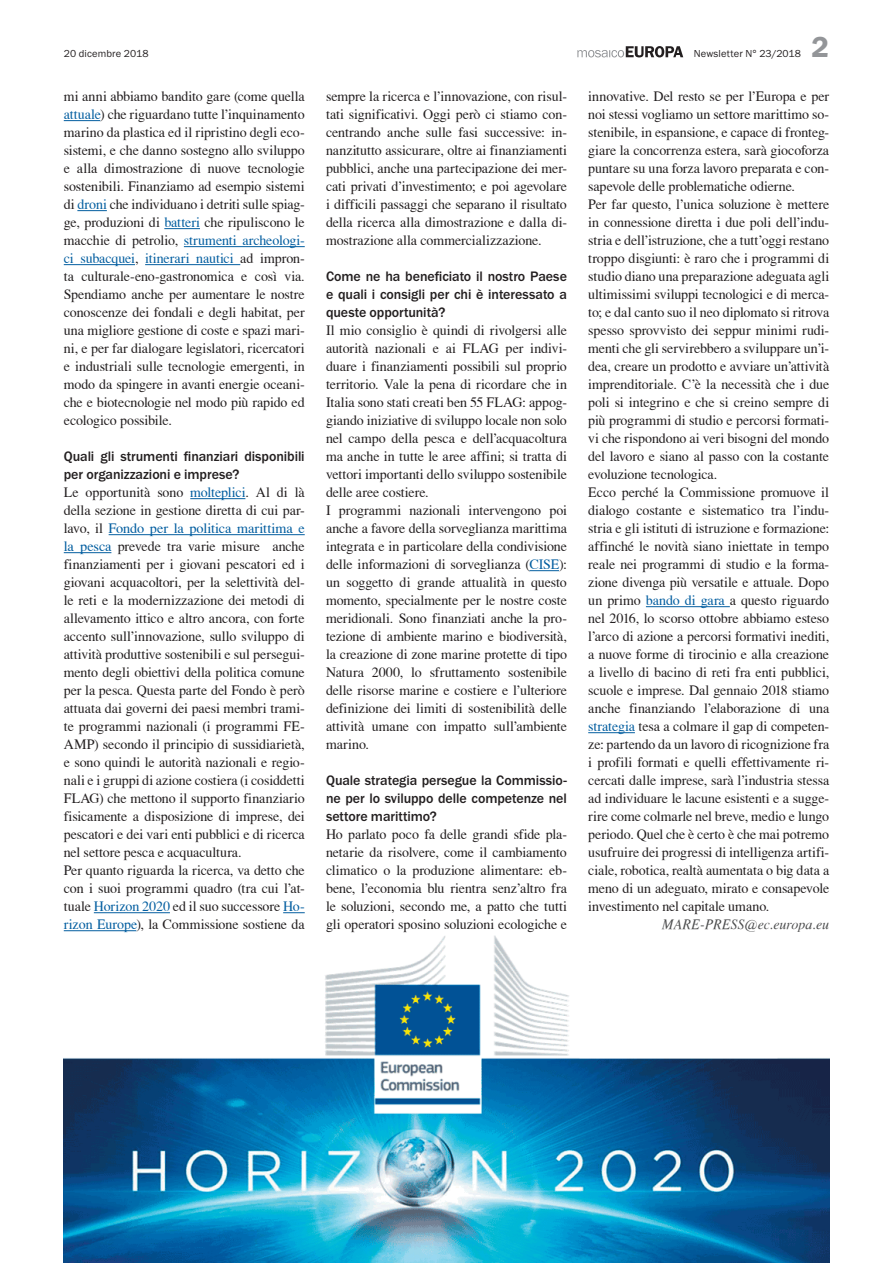
<style>
.page{position:relative;width:893px;height:1263px;background:#fff}
.page>*{position:absolute;margin:0;border:0;box-sizing:border-box;transform-origin:0 0}
.t1{font:600 30px "Franklin Gothic Itc T";color:#939598}
.t2{font:14.25px/18px "T Acc LAD";letter-spacing:-.005em;color:#231f20;text-align:justify}
.t3{font:500 14.25px/18px "Franklin Gothic Itc T";letter-spacing:-.005em;color:#231f20;text-align:justify}
.t4{font:14.25px "T Acc LAD Italic";letter-spacing:.005em;color:#4b4c4d}
.t5{font:10.5px "Franklin Gothic Itc T";letter-spacing:.015em;color:#231f20}
.s1{color:#035ea0}
</style>
<div class="page">
<svg style="left:577px;top:46px;width:106px;height:11px"></svg>
<img style="left:64px;top:930px;width:765px;height:333px">
<hr style="left:64px;top:120px;width:36px;height:1px;background:#035ea0">
<hr style="left:77px;top:210px;width:30px;height:1px;background:#035ea0">
<hr style="left:164px;top:228px;width:36px;height:1px;background:#035ea0">
<hr style="left:184px;top:246px;width:121px;height:1px;background:#035ea0">
<hr style="left:64px;top:264px;width:71px;height:1px;background:#035ea0">
<hr style="left:145px;top:264px;width:95px;height:1px;background:#035ea0">
<hr style="left:190px;top:498px;width:55px;height:1px;background:#035ea0">
<hr style="left:109px;top:534px;width:196px;height:1px;background:#035ea0">
<hr style="left:64px;top:552px;width:47px;height:1px;background:#035ea0">
<hr style="left:94px;top:912px;width:76px;height:1px;background:#035ea0">
<svg style="left:283px;top:912px;width:22px;height:1px"></svg>
<hr style="left:64px;top:930px;width:72px;height:1px;background:#035ea0">
<hr style="left:529px;top:570px;width:30px;height:1px;background:#035ea0">
<hr style="left:646px;top:606px;width:84px;height:1px;background:#035ea0">
<hr style="left:588px;top:732px;width:47px;height:1px;background:#035ea0">
<p class="t5" style="left:64px;top:48px;width:86px">20 dicembre 2018</p>
<p class="t5" style="left:694px;top:48px;width:109px">Newsletter N° 23/2018</p>
<h1 class="t1" style="left:812px;top:30px;width:19px">2</h1>
<p class="t2" style="left:64px;top:87px;width:242px">mi anni abbiamo bandito gare (come quella <span class="s1">attuale</span>) che riguardano tutte l’inquinamento marino da plastica ed il ripristino degli eco&shy;sistemi, e che danno sostegno allo sviluppo e alla dimostrazione di nuove tecnologie sostenibili. Finanziamo ad esempio sistemi di <span class="s1">droni</span> che individuano i detriti sulle spiag&shy;ge, produzioni di <span class="s1">batteri</span> che ripuliscono le macchie di petrolio, <span class="s1">strumenti archeologi&shy;ci subacquei</span>, <span class="s1">itinerari nautici</span> ad impron&shy;ta culturale-eno-gastronomica e così via.<br>Spendiamo anche per aumentare le nostre conoscenze dei fondali e degli habitat, per una migliore gestione di coste e spazi mari&shy;ni, e per far dialogare legislatori, ricercatori e industriali sulle tecnologie emergenti, in modo da spingere in avanti energie oceani&shy;che e biotecnologie nel modo più rapido ed ecologico possibile.</p>
<p class="t3" style="left:64px;top:447px;width:242px">Quali gli strumenti finanziari disponibili per organizzazioni e imprese?</p>
<p class="t2" style="left:64px;top:483px;width:242px;text-align:left">Le opportunità sono <span class="s1">molteplici</span>. Al di là della sezione in gestione diretta di cui par&shy;lavo, il <span class="s1">Fondo per la politica marittima e la pesca</span> prevede tra varie misure anche finanziamenti per i giovani pescatori ed i giovani acquacoltori, per la selettività del&shy;le reti e la modernizzazione dei metodi di allevamento ittico e altro ancora, con forte accento sull’innovazione, sullo sviluppo di attività produttive sostenibili e sul persegui&shy;mento degli obiettivi della politica comune per la pesca. Questa parte del Fondo è però attuata dai governi dei paesi membri trami&shy;te programmi nazionali (i programmi FE-AMP) secondo il principio di sussidiarietà, e sono quindi le autorità nazionali e regio&shy;nali e i gruppi di azione costiera (i cosiddetti FLAG) che mettono il supporto finanziario fisicamente a disposizione di imprese, dei pescatori e dei vari enti pubblici e di ricerca nel settore pesca e acquacultura.<br>Per quanto riguarda la ricerca, va detto che con i suoi programmi quadro (tra cui l’at&shy;tuale <span class="s1">Horizon 2020</span> ed il suo successore <span class="s1">Ho&shy;rizon Europe</span>), la Commissione sostiene da</p>
<p class="t2" style="left:326px;top:87px;width:242px">sempre la ricerca e l’innovazione, con risul&shy;tati significativi. Oggi però ci stiamo con&shy;centrando anche sulle fasi successive: in&shy;nanzitutto assicurare, oltre ai finanziamenti pubblici, anche una partecipazione dei mer&shy;cati privati d’investimento; e poi agevolare i difficili passaggi che separano il risultato della ricerca alla dimostrazione e dalla di&shy;mostrazione alla commercializzazione.</p>
<p class="t3" style="left:326px;top:267px;width:242px">Come ne ha beneficiato il nostro Paese e quali i consigli per chi è interessato a queste opportunità?</p>
<p class="t2" style="left:326px;top:321px;width:242px;text-align:left">Il mio consiglio è quindi di rivolgersi alle autorità nazionali e ai FLAG per indivi&shy;duare i finanziamenti possibili sul proprio territorio. Vale la pena di ricordare che in Italia sono stati creati ben 55 FLAG: appog&shy;giando iniziative di sviluppo locale non solo nel campo della pesca e dell’acquacoltura ma anche in tutte le aree affini; si tratta di vettori importanti dello sviluppo sostenibile delle aree costiere.<br>I programmi nazionali intervengono poi anche a favore della sorveglianza marittima integrata e in particolare della condivisione delle informazioni di sorveglianza (<span class="s1">CISE</span>): un soggetto di grande attualità in questo momento, specialmente per le nostre coste meridionali. Sono finanziati anche la pro&shy;tezione di ambiente marino e biodiversità, la creazione di zone marine protette di tipo Natura 2000, lo sfruttamento sostenibile delle risorse marine e costiere e l’ulteriore definizione dei limiti di sostenibilità delle attività umane con impatto sull’ambiente marino.</p>
<p class="t3" style="left:326px;top:771px;width:242px">Quale strategia persegue la Commissio&shy;ne per lo sviluppo delle competenze nel settore marittimo?</p>
<p class="t2" style="left:326px;top:825px;width:242px">Ho parlato poco fa delle grandi sfide pla&shy;netarie da risolvere, come il cambiamento climatico o la produzione alimentare: eb&shy;bene, l’economia blu rientra senz’altro fra le soluzioni, secondo me, a patto che tutti gli operatori sposino soluzioni ecologiche e</p>
<p class="t2" style="left:588px;top:87px;width:242px;text-align:left">innovative. Del resto se per l’Europa e per noi stessi vogliamo un settore marittimo so&shy;stenibile, in espansione, e capace di fronteg&shy;giare la concorrenza estera, sarà giocoforza puntare su una forza lavoro preparata e con&shy;sapevole delle problematiche odierne.<br>Per far questo, l’unica soluzione è mettere in connessione diretta i due poli dell’indu&shy;stria e dell’istruzione, che a tutt’oggi restano troppo disgiunti: è raro che i programmi di studio diano una preparazione adeguata agli ultimissimi sviluppi tecnologici e di merca&shy;to; e dal canto suo il neo diplomato si ritrova spesso sprovvisto dei seppur minimi rudi&shy;menti che gli servirebbero a sviluppare un’i&shy;dea, creare un prodotto e avviare un’attività imprenditoriale. C’è la necessità che i due poli si integrino e che si creino sempre di più programmi di studio e percorsi formati&shy;vi che rispondono ai veri bisogni del mondo del lavoro e siano al passo con la costante evoluzione tecnologica.<br>Ecco perché la Commissione promuove il dialogo costante e sistematico tra l’indu&shy;stria e gli istituti di istruzione e formazione: affinché le novità siano iniettate in tempo reale nei programmi di studio e la forma&shy;zione divenga più versatile e attuale. Dopo un primo <span class="s1">bando di gara</span> a questo riguardo nel 2016, lo scorso ottobre abbiamo esteso l’arco di azione a percorsi formativi inediti, a nuove forme di tirocinio e alla creazione a livello di bacino di reti fra enti pubblici, scuole e imprese. Dal gennaio 2018 stiamo anche finanziando l’elaborazione di una <span class="s1">strategia</span> tesa a colmare il gap di competen&shy;ze: partendo da un lavoro di ricognizione fra i profili formati e quelli effettivamente ri&shy;cercati dalle imprese, sarà l’industria stessa ad individuare le lacune esistenti e a sugge&shy;rire come colmarle nel breve, medio e lungo periodo. Quel che è certo è che mai potremo usufruire dei progressi di intelligenza artifi&shy;ciale, robotica, realtà aumentata o big data a meno di un adeguato, mirato e consapevole investimento nel capitale umano.</p>
<p class="t4" style="left:662px;top:916px;width:169px">MARE-PRESS@ec.europa.eu</p>
</div>
